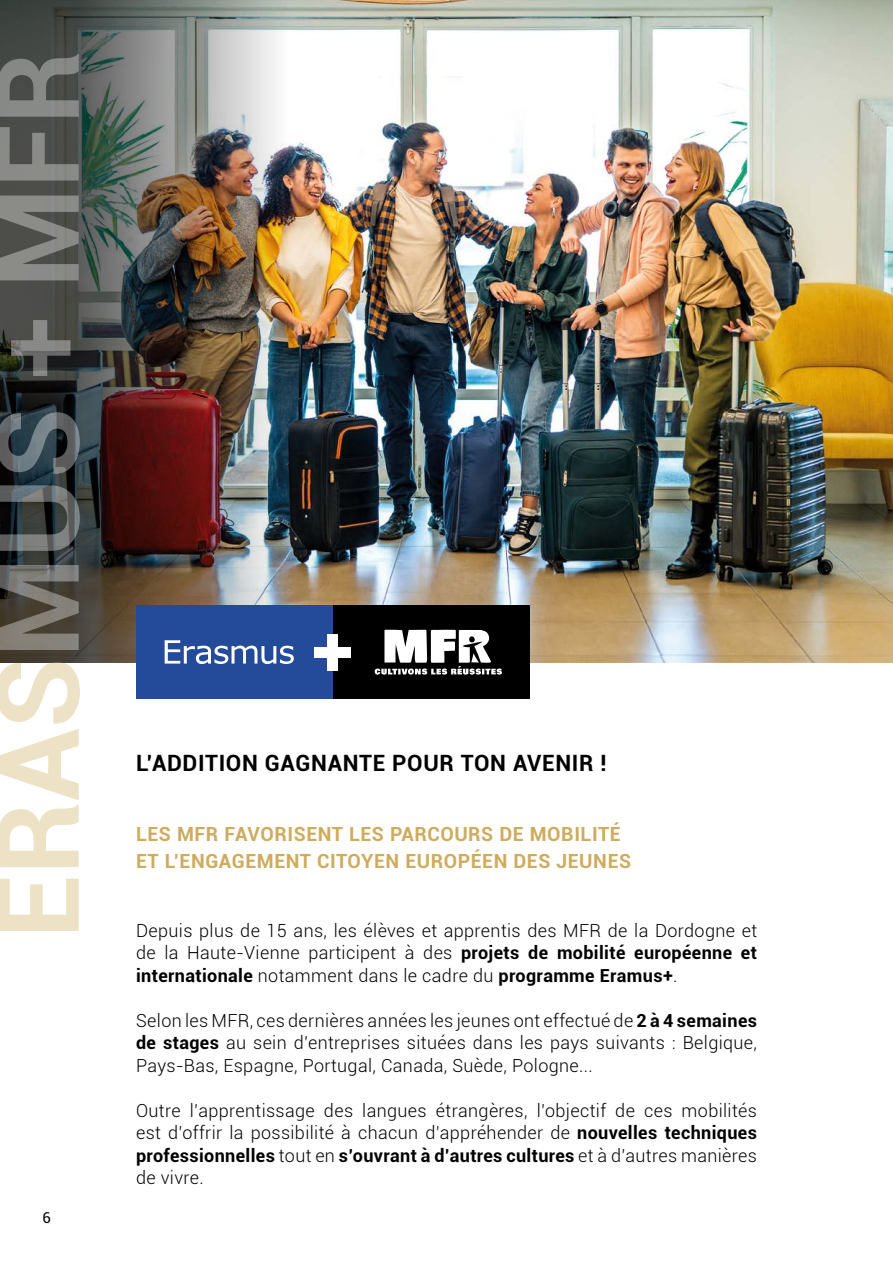
<style>
.page{position:relative;width:893px;height:1263px;background:#fff}
.page>*{position:absolute;margin:0;border:0;box-sizing:border-box;transform-origin:0 0}
.t1{font:700 22.5px "Roboto";letter-spacing:.03em;color:#000}
.t2{font:700 19.5px/27px "Roboto";letter-spacing:.03em;color:#ceab5d}
.t3{font:300 18px/22.5px "Roboto";letter-spacing:.02em;color:#000;text-align:justify}
.t4{font:15px "Roboto";color:#000}
.s1{font-weight:700}
</style>
<div class="page">
<img style="left:436px;top:0;width:457px;height:662px">
<img style="left:0;top:0;width:436px;height:662px">
<div style="left:136px;top:606px;width:197px;height:93px;background:#244a9a"></div>
<div style="left:333px;top:606px;width:197px;height:93px;background:#000"></div>
<svg style="left:165px;top:640px;width:129px;height:24px"></svg>
<svg style="left:375px;top:630px;width:127px;height:44px"></svg>
<div style="left:327px;top:634px;width:11px;height:36px;background:#fff"></div>
<div style="left:314px;top:647px;width:37px;height:10px;background:#fff"></div>
<hr style="left:892px;top:1078px;width:1px;height:185px;background:#ededed">
<svg style="left:0;top:54px;width:80px;height:596px;background:#565957"></svg>
<svg style="left:0;top:662px;width:80px;height:269px"></svg>
<p class="t4" style="left:43px;top:1207px;width:10px">6</p>
<p class="t1" style="left:136px;top:747px;width:472px">L’ADDITION GAGNANTE POUR TON AVENIR !</p>
<p class="t2" style="left:136px;top:820px;width:497px">LES MFR FAVORISENT LES PARCOURS DE MOBILITÉ<br>ET L’ENGAGEMENT CITOYEN EUROPÉEN DES JEUNES</p>
<p class="t3" style="left:136px;top:918px;width:623px">Depuis plus de 15 ans, les élèves et apprentis des MFR de la Dordogne et de la Haute-Vienne participent à des <span class="s1">projets de mobilité européenne et internationale</span> notamment dans le cadre du <span class="s1">programme Eramus+</span>.</p>
<p class="t3" style="left:136px;top:1008px;width:622px">Selon les MFR, ces dernières années les jeunes ont effectué de <span class="s1">2 à 4 semaines de stages</span> au sein d’entreprises situées dans les pays suivants : Belgique, Pays-Bas, Espagne, Portugal, Canada, Suède, Pologne...</p>
<p class="t3" style="left:136px;top:1098px;width:622px">Outre l’apprentissage des langues étrangères, l’objectif de ces mobilités est d’offrir la possibilité à chacun d’appréhender de <span class="s1">nouvelles techniques professionnelles</span> tout en <span class="s1">s’ouvrant à d’autres cultures</span> et à d’autres manières de vivre.</p>
</div>
